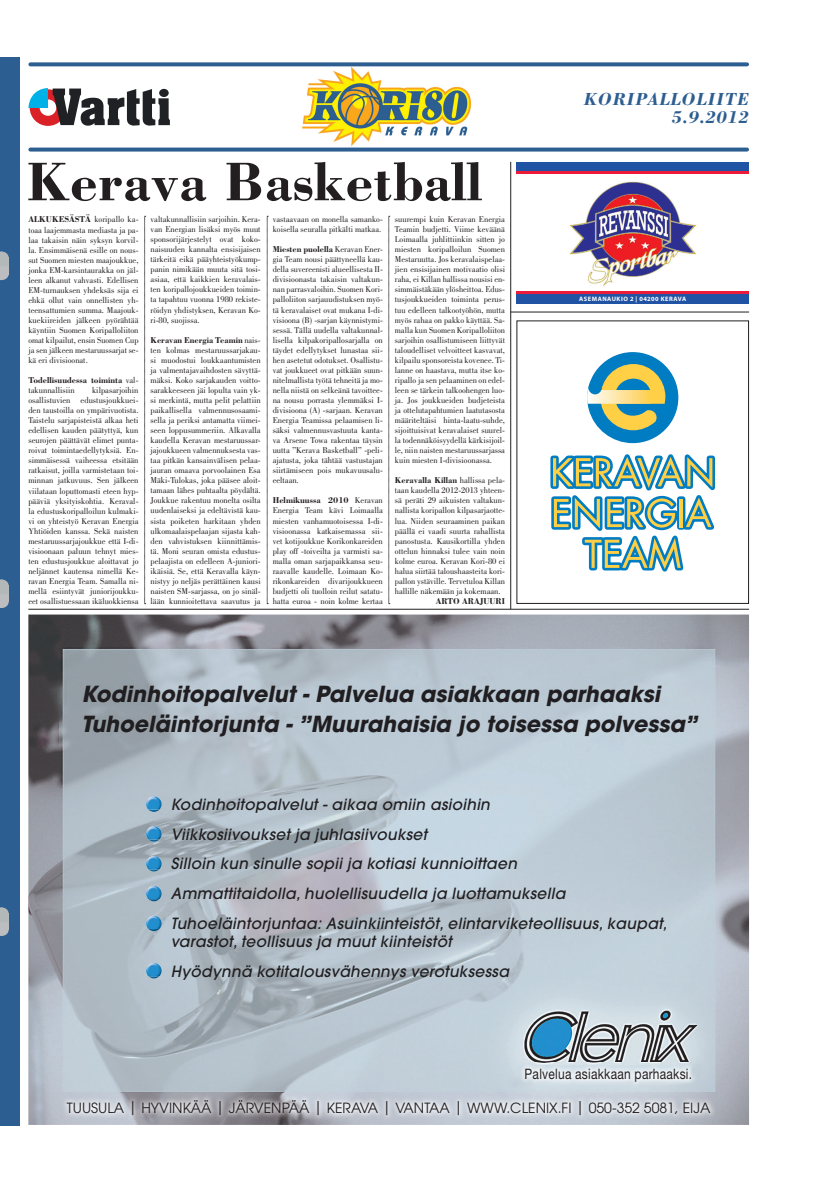
<style>
.page{position:relative;width:820px;height:1188px;background:#fff}
.page>*{position:absolute;margin:0;border:0;box-sizing:border-box;transform-origin:0 0}
._500_Teksti{font:700 56px "Bodoni";color:#231f20}
.t1{font:italic 700 22px/30px "Avant Garde";color:#201e20}
.t2{font:italic 700 18px "Bodoni";letter-spacing:.05em;color:#2d5e91}
.t3{font:italic 500 15.4px/29.6px "Avant Garde";letter-spacing:.02em;color:#201e20}
.t4{font:14.4px "Helvetica Neue";letter-spacing:.02em;color:#231f20;scale:.83 1}
.t5{font:14px "Avant Garde";color:#201e20}
._500_Teksti-2{font:8.8px/10px "Bodoni";color:#231f20;text-align:justify}
._500_Teksti-3{font:8.8px/10px "Bodoni";color:#231f20;text-align:justify;scale:.96 1}
._500_Teksti-4{font:8.8px/10px "Bodoni";color:#231f20;text-align:justify;scale:.95 1}
._500_Teksti-5{font:700 8.8px/10px "Bodoni";color:#231f20}
._500_Teksti-6{font:700 8.8px "Bodoni";color:#231f20;scale:.96 1}
.t6{font:700 6.4px "Myriad Pro";letter-spacing:.08em;color:#fff}
.s1{font-weight:700}
.s2{font-weight:400}
</style>
<div class="page">
<div style="left:2px;top:57px;width:18px;height:1068px;background:#2d5e91"></div>
<hr style="left:0;top:57px;width:2px;height:1068px;background:#2d5e91">
<svg style="left:0;top:907px;width:9px;height:29px"></svg>
<div style="left:2px;top:913px;width:7px;height:9px;background:#b3b8b9"></div>
<svg style="left:0;top:579px;width:9px;height:29px"></svg>
<div style="left:2px;top:585px;width:7px;height:9px;background:#b3b8b9"></div>
<svg style="left:0;top:251px;width:9px;height:29px"></svg>
<div style="left:2px;top:257px;width:7px;height:9px;background:#b3b8b9"></div>
<svg style="left:550px;top:352px;width:165px;height:220px"></svg>
<img style="left:28px;top:614px;width:720px;height:511px">
<img style="left:518px;top:1062px;width:179px;height:26px">
<img style="left:61px;top:1093px;width:655px;height:28px">
<svg style="left:148px;top:809px;width:11px;height:3px"></svg>
<img style="left:146px;top:796px;width:16px;height:13px">
<svg style="left:148px;top:839px;width:11px;height:3px"></svg>
<img style="left:146px;top:826px;width:16px;height:13px">
<svg style="left:148px;top:869px;width:11px;height:2px"></svg>
<img style="left:146px;top:856px;width:16px;height:13px">
<svg style="left:148px;top:899px;width:11px;height:2px"></svg>
<img style="left:146px;top:886px;width:16px;height:13px">
<svg style="left:148px;top:929px;width:11px;height:2px"></svg>
<img style="left:146px;top:916px;width:16px;height:13px">
<svg style="left:148px;top:976px;width:11px;height:2px"></svg>
<img style="left:146px;top:963px;width:16px;height:13px">
<hr style="left:28px;top:609px;width:720px;height:1px;background:#231f20">
<hr style="left:510px;top:312px;width:238px;height:1px;background:#231f20">
<hr style="left:510px;top:162px;width:1px;height:447px;background:#231f20">
<img style="left:302px;top:68px;width:169px;height:78px">
<svg style="left:28px;top:88px;width:142px;height:38px"></svg>
<div style="left:516px;top:294px;width:232px;height:10px;background:#2053a4"></div>
<hr style="left:516px;top:292px;width:232px;height:2px;background:#ed1a3a">
<div style="left:516px;top:162px;width:232px;height:9px;background:#2053a4"></div>
<hr style="left:516px;top:172px;width:232px;height:2px;background:#ed1a3a">
<img style="left:569px;top:181px;width:128px;height:105px">
<svg style="left:30px;top:148px;width:716px;height:4px;background:#436f9c"></svg>
<svg style="left:30px;top:62px;width:716px;height:4px;background:#406d9b"></svg>
<svg style="left:144px;top:216px;width:2px;height:388px"></svg>
<svg style="left:267px;top:216px;width:1px;height:388px"></svg>
<svg style="left:388px;top:216px;width:1px;height:388px"></svg>
<p class="t2" style="left:583px;top:88px;width:167px">KORIPALLOLIITE</p>
<p class="_500_Teksti" style="left:26px;top:147px;width:457px">Kerava Basketball</p>
<p class="_500_Teksti-2" style="left:28px;top:215px;width:112px"><span class="s1">ALKUKESÄSTÄ</span> koripallo ka&shy;toaa laajemmasta mediasta ja pa&shy;laa takaisin näin syksyn korvil&shy;la. Ensimmäisenä esille on nous&shy;sut Suomen miesten maajoukkue, jonka EM-karsintaurakka on jäl&shy;leen alkanut vahvasti. Edellisen EM-turnauksen yhdeksäs sija ei ehkä ollut vain onnellisten yh&shy;teensattumien summa. Maajouk&shy;kuekiireiden jälkeen pyörähtää käyntiin Suomen Koripalloliiton omat kilpailut, ensin Suomen Cup ja sen jälkeen mestaruussarjat se&shy;kä eri divisioonat.</p>
<p class="_500_Teksti-5" style="left:28px;top:375px;width:112px">Todellisuudessa toiminta <span class="s2">val&shy;takunnallisiin</span></p>
<p class="_500_Teksti-2" style="left:28px;top:385px;width:112px;text-indent:64px">kilpasarjoihin osallistuvien edustusjoukkuei&shy;den taustoilla on ympärivuotista.<br>Taistelu sarjapisteistä alkaa heti edellisen kauden päätyttyä, kun seurojen päättävät elimet punta&shy;roivat toimintaedellytyksiä. En&shy;simmäisessä vaiheessa etsitään ratkaisut, joilla varmistetaan toi&shy;minnan jatkuvuus. Sen jälkeen viilataan loputtomasti eteen hyp&shy;pääviä yksityiskohtia. Keraval&shy;la edustuskoripalloilun kulmaki&shy;vi on yhteistyö Keravan Energia Yhtiöiden kanssa. Sekä naisten mestaruussarjajoukkue että I-di&shy;visioonaan paluun tehnyt mies&shy;ten edustusjoukkue aloittavat jo neljännet kautensa nimellä Ke&shy;ravan Energia Team. Samalla ni&shy;mellä esiintyvät juniorijoukku&shy;eet osallistuessaan ikäluokkiensa</p>
<p class="_500_Teksti-3" style="left:150px;top:214px;width:116px">valtakunnallisiin sarjoihin. Kera&shy;van Energian lisäksi myös muut sponsorijärjestelyt ovat koko&shy;naisuuden kannalta ensisijaisen tärkeitä eikä pääyhteistyökump&shy;panin nimikään muuta sitä tosi&shy;asiaa, että kaikkien keravalais&shy;ten koripallojoukkueiden toimin&shy;ta tapahtuu vuonna 1980 rekiste&shy;röidyn yhdistyksen, Keravan Ko&shy;ri-80, suojissa.</p>
<p class="_500_Teksti-4" style="left:150px;top:335px;width:117px"><span class="s1">Keravan Energia Teamin</span> nais&shy;ten kolmas mestaruussarjakau&shy;si muodostui loukkaantumisten ja valmentajavaihdosten sävyttä&shy;mäksi. Koko sarjakauden voitto&shy;sarakkeeseen jäi lopulta vain yk&shy;si merkintä, mutta pelit pelattiin paikallisella valmennusosaami&shy;sella ja periksi antamatta viimei&shy;seen loppusummeriin. Alkavalla kaudella Keravan mestaruussar&shy;jajoukkueen valmennuksesta vas&shy;taa pitkän kansainvälisen pelaa&shy;jauran omaava porvoolainen Esa Mäki-Tulokas, joka pääsee aloit&shy;tamaan lähes puhtaalta pöydältä.<br>Joukkue rakentuu monelta osilta uudenlaiseksi ja edeltävistä kau&shy;sista poiketen harkitaan yhden ulkomaalaispelaajan sijasta kah&shy;den vahvistuksen kiinnittämis&shy;tä. Moni seuran omista edustus&shy;pelaajista on edelleen A-juniori&shy;ikäisiä. Se, että Keravalla käyn&shy;nistyy jo neljäs perättäinen kausi naisten SM-sarjassa, on jo sinäl&shy;lään kunnioitettava saavutus ja</p>
<p class="_500_Teksti-3" style="left:272px;top:214px;width:116px">vastaavaan on monella samanko&shy;koisella seuralla pitkälti matkaa.</p>
<p class="_500_Teksti-3" style="left:272px;top:244px;width:116px"><span class="s1">Miesten puolella</span> Keravan Ener&shy;gia Team nousi päättyneellä kau&shy;della suvereenisti alueellisesta II&shy;divisioonasta takaisin valtakun&shy;nan parrasvaloihin. Suomen Kori&shy;palloliiton sarjauudistuksen myö&shy;tä keravalaiset ovat mukana I-di&shy;visioona (B) -sarjan käynnistymi&shy;sessä. Tällä uudella valtakunnal&shy;lisella kilpakoripallosarjalla on täydet edellytykset lunastaa sii&shy;hen asetetut odotukset. Osallistu&shy;vat joukkueet ovat pitkään suun&shy;nitelmallista työtä tehneitä ja mo&shy;nella niistä on selkeänä tavoittee&shy;na nousu porrasta ylemmäksi I&shy;divisioona (A) -sarjaan. Keravan Energia Teamissa pelaamisen li&shy;säksi valmennusvastuuta kanta&shy;va Arsene Towa rakentaa täysin uutta ”Kerava Basketball” -peli&shy;ajatusta, joka tähtää vastustajan siirtämiseen pois mukavuusalu&shy;eeltaan.</p>
<p class="_500_Teksti-2" style="left:272px;top:496px;width:112px"><span class="s1">Helmikuussa 2010</span> Keravan Energia Team kävi Loimaalla miesten vanhamuotoisessa I-di&shy;visioonassa katkaisemassa sii&shy;vet kotijoukkue Korikonkareiden play off -toiveilta ja varmisti sa&shy;malla oman sarjapaikkansa seu&shy;raavalle kaudelle. Loimaan Ko&shy;rikonkareiden divarijoukkueen budjetti oli tuolloin reilut satatu&shy;hatta euroa - noin kolme kertaa</p>
<p class="_500_Teksti-2" style="left:395px;top:214px;width:112px">suurempi kuin Keravan Energia Teamin budjetti. Viime keväänä Loimaalla juhlittiinkin sitten jo miesten koripalloilun Suomen Mestaruutta. Jos keravalaispelaa&shy;jien ensisijainen motivaatio olisi raha, ei Killan hallissa nousisi en&shy;simmäistäkään ylösheittoa. Edus&shy;tusjoukkueiden toiminta perus&shy;tuu edelleen talkootyöhön, mutta myös rahaa on pakko käyttää. Sa&shy;malla kun Suomen Koripalloliiton sarjoihin osallistumiseen liittyvät taloudelliset velvoitteet kasvavat, kilpailu sponsoreista kovenee. Ti&shy;lanne on haastava, mutta itse ko&shy;ripallo ja sen pelaaminen on edel&shy;leen se tärkein talkoohengen luo&shy;ja. Jos joukkueiden budjeteista ja ottelutapahtumien laatutasosta määriteltäisi hinta-laatu-suhde, sijoittuisivat keravalaiset suurel&shy;la todennäköisyydellä kärkisijoil&shy;le, niin naisten mestaruussarjassa kuin miesten I-divisioonassa.</p>
<p class="_500_Teksti-2" style="left:395px;top:475px;width:112px"><span class="s1">Keravalla Killan</span> hallissa pela&shy;taan kaudella 2012-2013 yhteen&shy;sä peräti 29 aikuisten valtakun&shy;nallista koripallon kilpasarjaotte&shy;lua. Niiden seuraaminen paikan päällä ei vaadi suurta rahallista panostusta. Kausikortilla yhden ottelun hinnaksi tulee vain noin kolme euroa. Keravan Kori-80 ei halua siirtää taloushaasteita kori&shy;pallon ystäville. Tervetuloa Killan hallille näkemään ja kokemaan.</p>
<p class="_500_Teksti-6" style="left:435px;top:595px;width:74px">ARTO ARAJUURI</p>
<p class="t2" style="left:670px;top:105px;width:79px">5.9.2012</p>
<p class="t6" style="left:579px;top:295px;width:108px">ASEMANAUKIO 2 | 04200 KERAVA</p>
<p class="t1" style="left:81px;top:679px;width:617px">Kodinhoitopalvelut - Palvelua asiakkaan parhaaksi<br>Tuhoeläintorjunta - ”Muurahaisia jo toisessa polvessa”</p>
<p class="t3" style="left:171px;top:789px;width:497px">Kodinhoitopalvelut - aikaa omiin asioihin<br>Viikkosiivoukset ja juhlasiivoukset<br>Silloin kun sinulle sopii ja kotiasi kunnioittaen<br>Ammattitaidolla, huolellisuudella ja luottamuksella Tuhoeläintorjuntaa: Asuinkiinteistöt, elintarviketeollisuus, kaupat,</p>
<p class="t3" style="left:171px;top:927px;width:339px">varastot, teollisuus ja muut kiinteistöt<br>Hyödynnä kotitalousvähennys verotuksessa</p>
<p class="t4" style="left:524px;top:1065px;width:203px">Palvelua asiakkaan parhaaksi.</p>
<p class="t5" style="left:67px;top:1099px;width:644px">TUUSULA | HYVINKÄÄ | JÄRVENPÄÄ | KERAVA | VANTAA | WWW.CLENIX.FI | 050-352 5081, EIJA</p>
</div>
